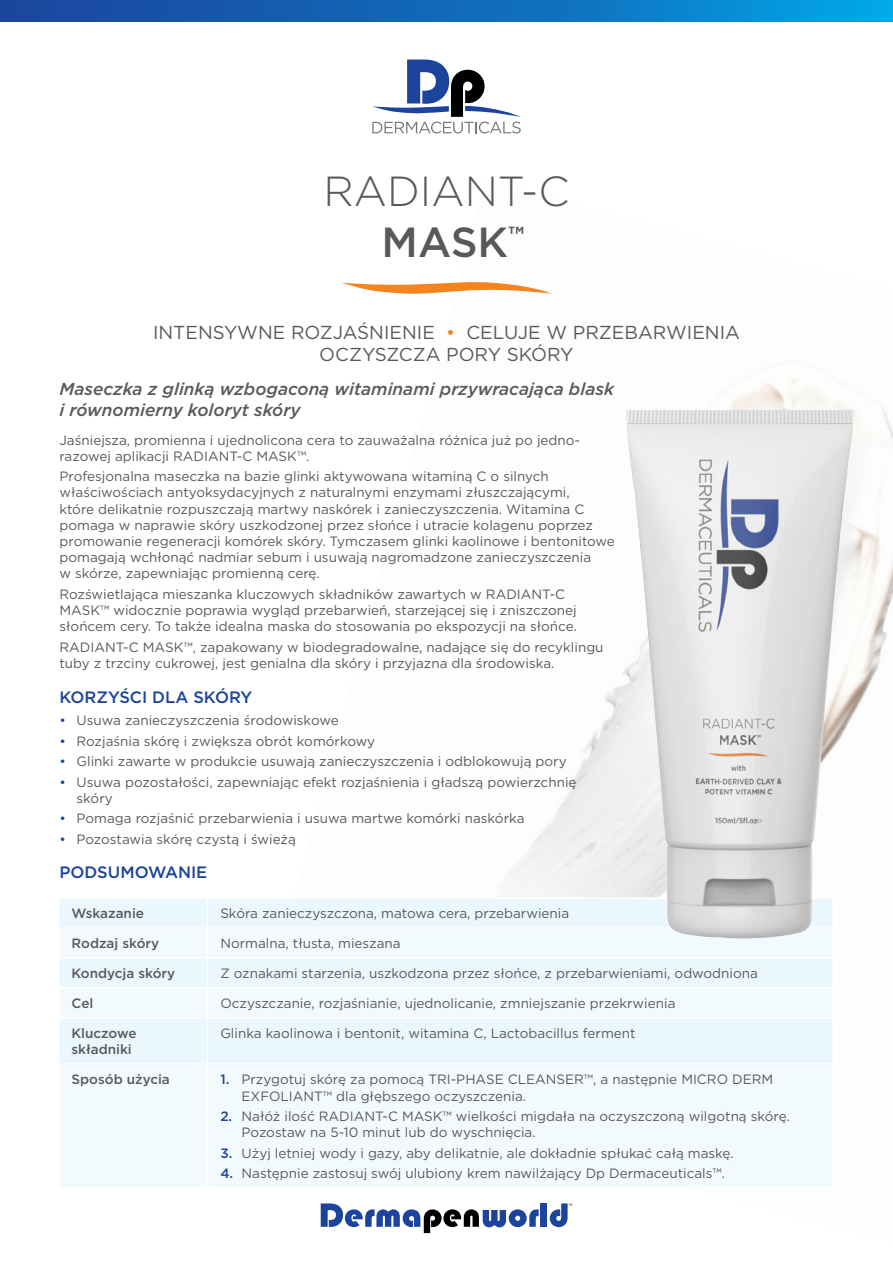
<style>
.page{position:relative;width:893px;height:1263px;background:#fff}
.page>*{position:absolute;margin:0;border:0;box-sizing:border-box;transform-origin:0 0}
.t1{font:300 42px/50.4px "Gotham";color:#58595b;text-align:center}
.t2{font:18.75px/22.5px "Gotham";color:#58595b;text-align:center}
.t3{font:italic 500 17.25px/20.7px "Gotham";color:#58595b}
.t4{font:500 16.5px "Gotham";color:#1c449c}
.t5{font:13.5px/16.2px "Gotham";color:#58595b}
.t6{font:500 13.5px/16.2px "Gotham";color:#58595b}
.s1{font-weight:500}
.s2{color:#f5841f}
.s3{color:#1c449c}
.s4{font-family:"Gotham HTF";font-weight:500;color:#1c449c}
</style>
<div class="page">
<img style="left:320px;top:378px;width:573px;height:856px">
<svg style="left:342px;top:282px;width:209px;height:12px"></svg>
<div style="left:60px;top:899px;width:566px;height:28px;background:#ebf7fe"></div>
<div style="left:60px;top:929px;width:773px;height:258px;background:#f3fafe"></div>
<hr style="left:208px;top:897px;width:626px;height:2px;background:#fff">
<hr style="left:208px;top:927px;width:626px;height:2px;background:#fff">
<hr style="left:58px;top:957px;width:150px;height:2px;background:#fff">
<hr style="left:208px;top:957px;width:626px;height:2px;background:#fff">
<hr style="left:58px;top:987px;width:150px;height:2px;background:#fff">
<hr style="left:208px;top:987px;width:626px;height:2px;background:#fff">
<svg style="left:207px;top:899px;width:1px;height:118px"></svg>
<svg style="left:833px;top:939px;width:1px;height:78px"></svg>
<hr style="left:58px;top:1017px;width:150px;height:1px;background:#fff">
<hr style="left:208px;top:1017px;width:626px;height:1px;background:#fff">
<hr style="left:207px;top:1018px;width:1px;height:45px;background:#fff">
<hr style="left:833px;top:1018px;width:1px;height:45px;background:#fff">
<hr style="left:58px;top:1063px;width:150px;height:2px;background:#fff">
<hr style="left:208px;top:1063px;width:626px;height:2px;background:#fff">
<hr style="left:207px;top:1065px;width:1px;height:122px;background:#fff">
<hr style="left:833px;top:1065px;width:1px;height:122px;background:#fff">
<hr style="left:208px;top:1187px;width:626px;height:1px;background:#fff">
<img style="left:626px;top:410px;width:227px;height:529px">
<svg style="left:372px;top:60px;width:149px;height:74px"></svg>
<div style="left:0;top:0;width:893px;height:21px;background:linear-gradient(to right,#1d3f98,#049ee2)"></div>
<svg style="left:321px;top:1203px;width:218px;height:30px"></svg>
<div style="left:541px;top:1203px;width:6px;height:24px;background:#1c449c"></div>
<svg style="left:550px;top:1203px;width:22px;height:24px"></svg>
<h1 class="t1" style="left:324px;top:165px;width:247px">RADIANT-C<br><span class="s1">MASK</span><sup>™</sup></h1>
<h2 class="t2" style="left:153px;top:320px;width:588px">INTENSYWNE ROZJAŚNIENIE <span class="s2">•</span> CELUJE W PRZEBARWIENIA<br>OCZYSZCZA PORY SKÓRY</h2>
<p class="t3" style="left:60px;top:378px;width:556px">Maseczka z glinką wzbogaconą witaminami przywracająca blask i równomierny koloryt skóry</p>
<p class="t5" style="left:60px;top:431px;width:522px">Jaśniejsza, promienna i ujednolicona cera to zauważalna różnica już po jedno&shy;razowej aplikacji RADIANT-C MASK™.</p>
<p class="t5" style="left:60px;top:468px;width:557px">Profesjonalna maseczka na bazie glinki aktywowana witaminą C o silnych właściwościach antyoksydacyjnych z naturalnymi enzymami złuszczającymi,<br>które delikatnie rozpuszczają martwy naskórek i zanieczyszczenia. Witamina C pomaga w naprawie skóry uszkodzonej przez słońce i utracie kolagenu poprzez promowanie regeneracji komórek skóry. Tymczasem glinki kaolinowe i bentonitowe pomagają wchłonąć nadmiar sebum i usuwają nagromadzone zanieczyszczenia<br>w skórze, zapewniając promienną cerę.</p>
<p class="t5" style="left:60px;top:586px;width:519px">Rozświetlająca mieszanka kluczowych składników zawartych w RADIANT-C<br>MASK™ widocznie poprawia wygląd przebarwień, starzejącej się i zniszczonej słońcem cery. To także idealna maska do stosowania po ekspozycji na słońce.</p>
<p class="t5" style="left:60px;top:638px;width:546px">RADIANT-C MASK™, zapakowany w biodegradowalne, nadające się do recyklingu tuby z trzciny cukrowej, jest genialna dla skóry i przyjazna dla środowiska.</p>
<p class="t4" style="left:60px;top:686px;width:194px">KORZYŚCI DLA SKÓRY</p>
<p class="t5" style="left:60px;top:712px;width:281px"><span class="s3">•</span> Usuwa zanieczyszczenia środowiskowe</p>
<p class="t5" style="left:60px;top:732px;width:317px"><span class="s3">•</span> Rozjaśnia skórę i zwiększa obrót komórkowy</p>
<p class="t5" style="left:60px;top:753px;width:509px"><span class="s3">•</span> Glinki zawarte w produkcie usuwają zanieczyszczenia i odblokowują pory</p>
<p class="t5" style="left:77px;top:773px;width:501px;text-indent:-17px"><span class="s3">•</span> Usuwa pozostałości, zapewniając efekt rozjaśnienia i gładszą powierzchnię skóry</p>
<p class="t5" style="left:60px;top:810px;width:466px"><span class="s3">•</span> Pomaga rozjaśnić przebarwienia i usuwa martwe komórki naskórka</p>
<p class="t5" style="left:60px;top:830px;width:238px"><span class="s3">•</span> Pozostawia skórę czystą i świeżą</p>
<p class="t4" style="left:60px;top:862px;width:149px">PODSUMOWANIE</p>
<p class="t6" style="left:72px;top:905px;width:74px">Wskazanie</p>
<p class="t5" style="left:220px;top:905px;width:350px">Skóra zanieczyszczona, matowa cera, przebarwienia</p>
<p class="t6" style="left:72px;top:935px;width:89px">Rodzaj skóry</p>
<p class="t5" style="left:220px;top:935px;width:182px">Normalna, tłusta, mieszana</p>
<p class="t6" style="left:72px;top:965px;width:105px">Kondycja skóry</p>
<p class="t5" style="left:220px;top:965px;width:539px">Z oznakami starzenia, uszkodzona przez słońce, z przebarwieniami, odwodniona</p>
<p class="t6" style="left:72px;top:995px;width:23px">Cel</p>
<p class="t5" style="left:220px;top:995px;width:457px">Oczyszczanie, rozjaśnianie, ujednolicanie, zmniejszanie przekrwienia</p>
<p class="t6" style="left:72px;top:1025px;width:67px">Kluczowe składniki</p>
<p class="t5" style="left:220px;top:1025px;width:417px">Glinka kaolinowa i bentonit, witamina C, Lactobacillus ferment</p>
<p class="t6" style="left:72px;top:1071px;width:100px">Sposób użycia</p>
<p class="t5" style="left:242px;top:1071px;width:533px;text-indent:-21px"><span class="s4">1.</span> Przygotuj skórę za pomocą TRI-PHASE CLEANSER™, a następnie MICRO DERM<br>EXFOLIANT™ dla głębszego oczyszczenia.</p>
<p class="t5" style="left:242px;top:1108px;width:550px;text-indent:-21px"><span class="s4">2.</span> Nałóż ilość RADIANT-C MASK™ wielkości migdała na oczyszczoną wilgotną skórę.<br>Pozostaw na 5-10 minut lub do wyschnięcia.</p>
<p class="t5" style="left:220px;top:1144px;width:515px"><span class="s4">3.</span> Użyj letniej wody i gazy, aby delikatnie, ale dokładnie spłukać całą maskę.</p>
<p class="t5" style="left:220px;top:1165px;width:506px"><span class="s4">4.</span> Następnie zastosuj swój ulubiony krem nawilżający Dp Dermaceuticals™.</p>
</div>
